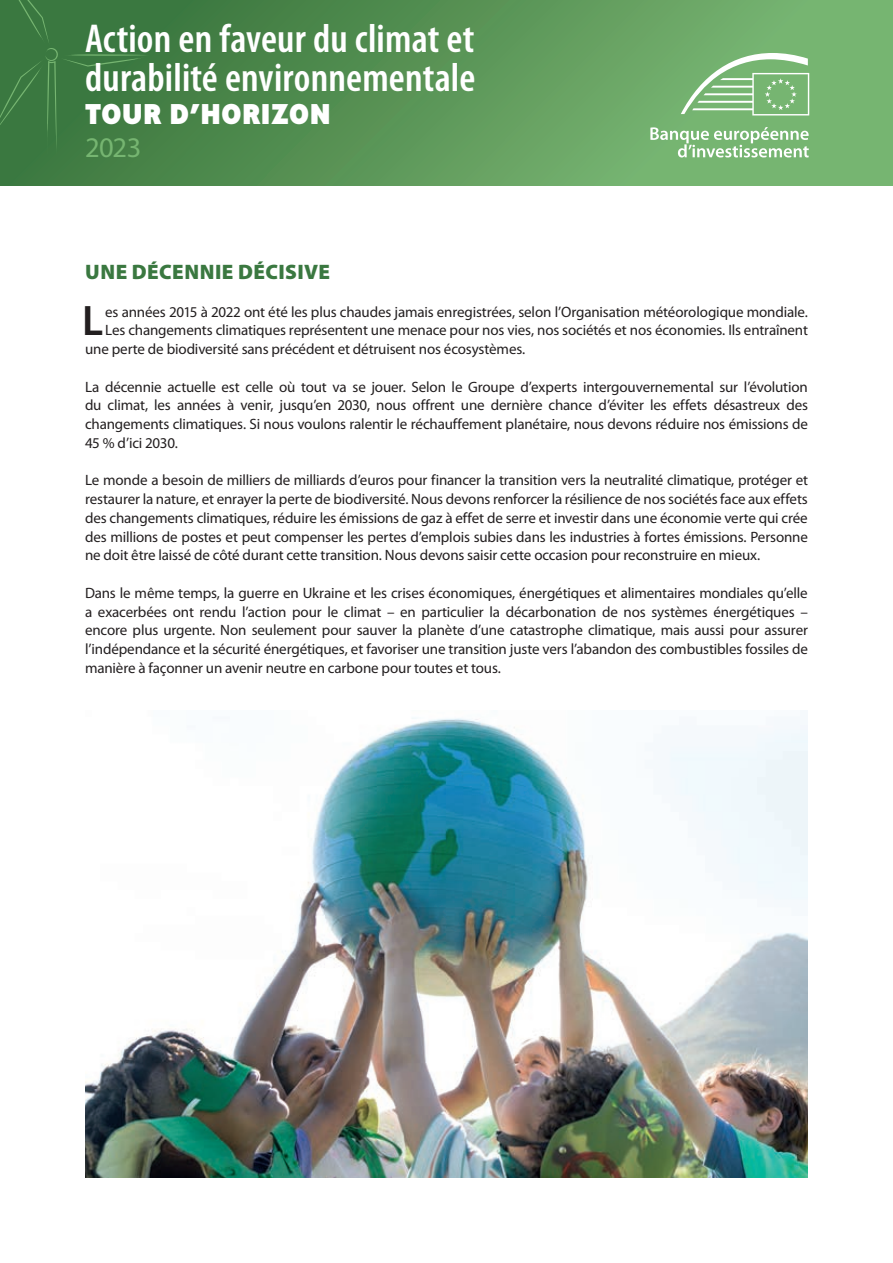
<style>
.page{position:relative;width:893px;height:1263px;background:#fff}
.page>*{position:absolute;margin:0;border:0;box-sizing:border-box;transform-origin:0 0}
.TEXTE_COURANT_LETTRI{font:600 42.75px "Myriad Pro";color:#231f20}
.t1{font:600 condensed 40.5px/39px "Myriad Pro";letter-spacing:.005em;color:#fff}
.t2{font:800 28.5px "Ministry";color:#fff}
.t3{font:28.5px "Myriad Pro";color:#76b571}
.TITRE_COULEUR_TEXTE{font:900 21px "Myriad Pro";letter-spacing:.02em;color:#3a7840}
.TEXTE_COURANT{font:15px/18.8px "Myriad Pro";letter-spacing:-.01em;color:#231f20;text-align:justify}
.TEXTE_COURANT_LETTRI-2{font:15px "Myriad Pro";letter-spacing:-.01em;color:#231f20}
</style>
<div class="page">
<div style="left:0;top:0;width:893px;height:185px;background:linear-gradient(to right,#3a753c,#7ebc77)"></div>
<svg style="left:0;top:0;width:152px;height:161px;background:#3d7a41"></svg>
<svg style="left:681px;top:53px;width:128px;height:62px;background:#90c28c"></svg>
<svg style="left:650px;top:127px;width:159px;height:30px"></svg>
<img style="left:85px;top:718px;width:723px;height:460px">
<h2 class="t1" style="left:85px;top:20px;width:392px">Action en faveur du climat et durabilité environnementale</h2>
<h3 class="t2" style="left:85px;top:95px;width:248px">TOUR D’HORIZON</h3>
<h3 class="t3" style="left:85px;top:132px;width:58px">2023</h3>
<p class="TITRE_COULEUR_TEXTE" style="left:85px;top:260px;width:246px">UNE DÉCENNIE DÉCISIVE</p>
<p class="TEXTE_COURANT_LETTRI" style="left:82px;top:297px;width:23px">L</p>
<p class="TEXTE_COURANT_LETTRI-2" style="left:105px;top:303px;width:704px">es années 2015 à 2022 ont été les plus chaudes jamais enregistrées, selon l’Organisation météorologique mondiale.</p>
<p class="TEXTE_COURANT_LETTRI-2" style="left:105px;top:322px;width:704px">Les changements climatiques représentent une menace pour nos vies, nos sociétés et nos économies. Ils entraînent</p>
<p class="TEXTE_COURANT_LETTRI-2" style="left:85px;top:341px;width:442px">une perte de biodiversité sans précédent et détruisent nos écosystèmes.</p>
<p class="TEXTE_COURANT" style="left:85px;top:377px;width:724px">La décennie actuelle est celle où tout va se jouer. Selon le Groupe d’experts intergouvernemental sur l’évolution du climat, les années à venir, jusqu’en 2030, nous offrent une dernière chance d’éviter les effets désastreux des changements climatiques. Si nous voulons ralentir le réchauffement planétaire, nous devons réduire nos émissions de 45 % d’ici 2030.</p>
<p class="TEXTE_COURANT" style="left:85px;top:471px;width:724px">Le monde a besoin de milliers de milliards d’euros pour financer la transition vers la neutralité climatique, protéger et restaurer la nature, et enrayer la perte de biodiversité. Nous devons renforcer la résilience de nos sociétés face aux effets des changements climatiques, réduire les émissions de gaz à effet de serre et investir dans une économie verte qui crée des millions de postes et peut compenser les pertes d’emplois subies dans les industries à fortes émissions. Personne ne doit être laissé de côté durant cette transition. Nous devons saisir cette occasion pour reconstruire en mieux.</p>
<p class="TEXTE_COURANT" style="left:85px;top:584px;width:724px">Dans le même temps, la guerre en Ukraine et les crises économiques, énergétiques et alimentaires mondiales qu’elle a exacerbées ont rendu l’action pour le climat – en particulier la décarbonation de nos systèmes énergétiques – encore plus urgente. Non seulement pour sauver la planète d’une catastrophe climatique, mais aussi pour assurer l’indépendance et la sécurité énergétiques, et favoriser une transition juste vers l’abandon des combustibles fossiles de manière à façonner un avenir neutre en carbone pour toutes et tous.</p>
</div>
